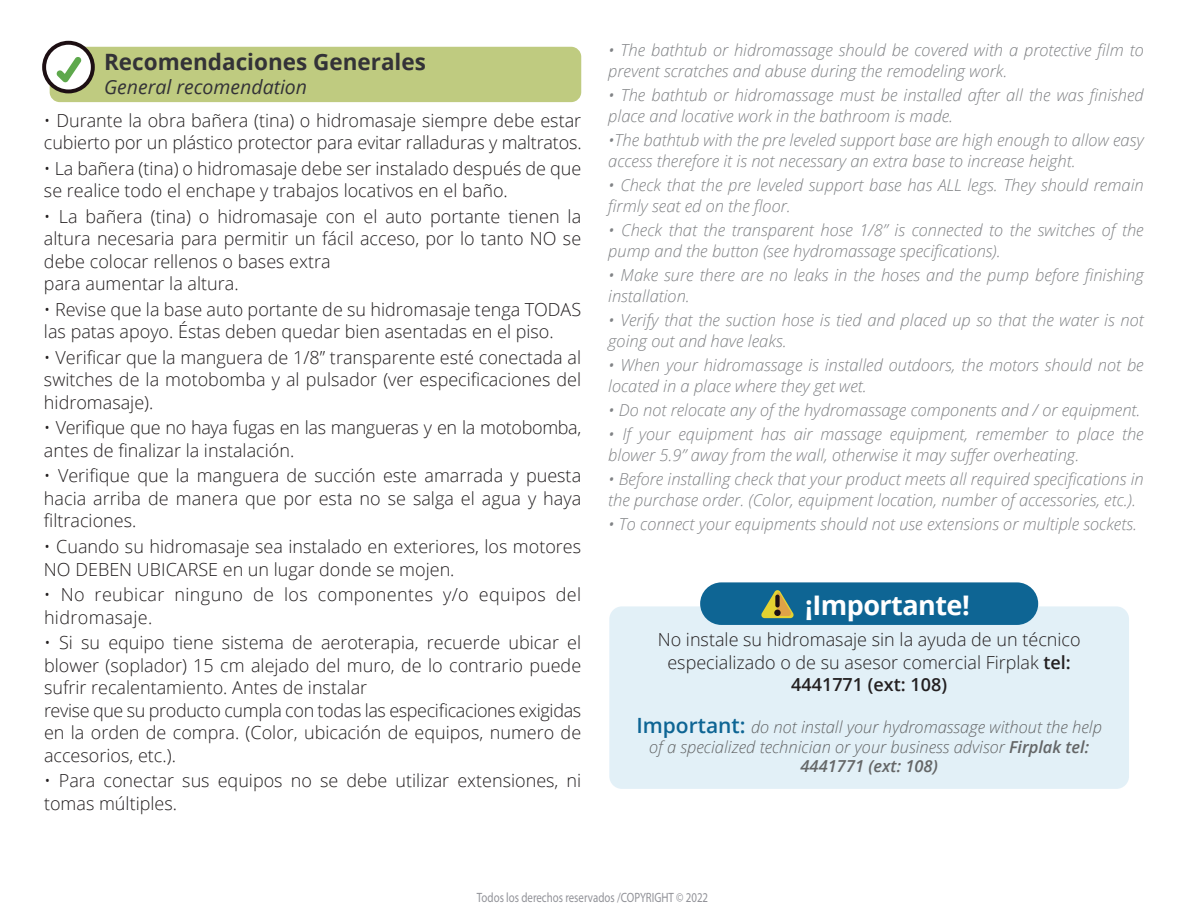
<style>
.page{position:relative;width:1188px;height:918px;background:#fff}
.page>*{position:absolute;margin:0;border:0;box-sizing:border-box;transform-origin:0 0}
.t1{font:700 27px "Open Sans";letter-spacing:-.02em;color:#fff}
.t2{font:700 22.5px "Open Sans";color:#333237}
.t3{font:italic 19.5px "Open Sans";color:#333237}
.t4{font:300 18px/22.5px "Open Sans";color:#231f20}
.t5{font:300 18px/22.5px "Open Sans";letter-spacing:-.02em;color:#231f20}
.t6{font:300 18px/22.5px "Open Sans";letter-spacing:.02em;color:#231f20}
.t7{font:italic 300 16.5px/21px "Open Sans";color:#808285}
.t8{font:italic 300 16.5px/19.5px "Open Sans";color:#646667;text-align:center}
.t9{font:13.5px "Myriad Pro";color:#919298;scale:.81 1}
.s1{font-weight:600}
.s2{font-weight:600;font-style:normal;font-size:21px;color:#0e6594}
</style>
<div class="page">
<div style="left:609px;top:606px;width:520px;height:183px;background:#e2f0f7;border-radius:13px"></div>
<div style="left:700px;top:582px;width:338px;height:43px;background:#0e6594;border-radius:21px"></div>
<svg style="left:761px;top:590px;width:33px;height:28px"></svg>
<div style="left:775px;top:595px;width:5px;height:12px;background:#1d0f13;border-radius:2px"></div>
<div style="left:774px;top:610px;width:7px;height:6px;background:#1d0f13;border-radius:50%"></div>
<div style="left:50px;top:47px;width:531px;height:55px;background:#bfcb80;border-radius:10px"></div>
<svg style="left:42px;top:41px;width:53px;height:52px"></svg>
<p class="t2" style="left:104px;top:46px;width:323px">Recomendaciones Generales</p>
<p class="t3" style="left:104px;top:74px;width:205px">General recomendation</p>
<p class="t4" style="left:44px;top:109px;width:539px">• Durante la obra bañera (tina) o hidromasaje siempre debe estar cubierto por un plástico protector para evitar ralladuras y maltratos.</p>
<p class="t4" style="left:44px;top:157px;width:539px">• La bañera (tina) o hidromasaje debe ser instalado después de que se realice todo el enchape y trabajos locativos en el baño.</p>
<p class="t4" style="left:44px;top:205px;width:539px">• La bañera (tina) o hidromasaje con el auto portante tienen la altura necesaria para permitir un fácil acceso, por lo tanto NO se debe colocar rellenos o bases extra<br>para aumentar la altura.</p>
<p class="t4" style="left:44px;top:298px;width:539px">• Revise que la base auto portante de su hidromasaje tenga TODAS las patas apoyo. Éstas deben quedar bien asentadas en el piso.</p>
<p class="t4" style="left:44px;top:346px;width:539px;text-align:justify">• Verificar que la manguera de 1/8” transparente esté conectada al switches de la motobomba y al pulsador (ver especificaciones del hidromasaje).</p>
<p class="t5" style="left:44px;top:416px;width:539px">• Verifique que no haya fugas en las mangueras y en la motobomba, antes de finalizar la instalación.</p>
<p class="t4" style="left:44px;top:464px;width:539px;text-align:justify">• Verifique que la manguera de succión este amarrada y puesta hacia arriba de manera que por esta no se salga el agua y haya filtraciones.</p>
<p class="t4" style="left:44px;top:535px;width:539px">• Cuando su hidromasaje sea instalado en exteriores, los motores<br>NO DEBEN UBICARSE en un lugar donde se mojen.</p>
<p class="t6" style="left:44px;top:583px;width:539px">• No reubicar ninguno de los componentes y/o equipos del hidromasaje.</p>
<p class="t4" style="left:44px;top:631px;width:539px">• Si su equipo tiene sistema de aeroterapia, recuerde ubicar el blower (soplador) 15 cm alejado del muro, de lo contrario puede sufrir recalentamiento. Antes de instalar<br>revise que su producto cumpla con todas las especificaciones exigidas en la orden de compra. (Color, ubicación de equipos, numero de accesorios, etc.).</p>
<p class="t4" style="left:44px;top:769px;width:539px">• Para conectar sus equipos no se debe utilizar extensiones, ni tomas múltiples.</p>
<p class="t7" style="left:608px;top:39px;width:537px">• The bathtub or hidromassage should be covered with a protective film to prevent scratches and abuse during the remodeling work.</p>
<p class="t7" style="left:608px;top:84px;width:537px">• The bathtub or hidromassage must be installed after all the was finished place and locative work in the bathroom is made.</p>
<p class="t7" style="left:608px;top:129px;width:537px">•The bathtub with the pre leveled support base are high enough to allow easy access therefore it is not necessary an extra base to increase height.</p>
<p class="t7" style="left:608px;top:174px;width:537px">• Check that the pre leveled support base has ALL legs. They should remain firmly seat ed on the floor.</p>
<p class="t7" style="left:608px;top:219px;width:537px">• Check that the transparent hose 1/8” is connected to the switches of the pump and the button (see hydromassage specifications).</p>
<p class="t7" style="left:608px;top:264px;width:537px">• Make sure there are no leaks in the hoses and the pump before finishing installation.</p>
<p class="t7" style="left:608px;top:309px;width:537px">• Verify that the suction hose is tied and placed up so that the water is not going out and have leaks.</p>
<p class="t7" style="left:608px;top:354px;width:537px">• When your hidromassage is installed outdoors, the motors should not be located in a place where they get wet.</p>
<p class="t7" style="left:608px;top:399px;width:534px">• Do not relocate any of the hydromassage components and / or equipment.</p>
<p class="t7" style="left:608px;top:423px;width:537px">• If your equipment has air massage equipment, remember to place the blower 5.9” away from the wall, otherwise it may suffer overheating.</p>
<p class="t7" style="left:608px;top:468px;width:537px">• Before installing check that your product meets all required specifications in the purchase order. (Color, equipment location, number of accessories, etc.).</p>
<p class="t7" style="left:608px;top:513px;width:530px">• To connect your equipments should not use extensions or multiple sockets.</p>
<h1 class="t1" style="left:805px;top:586px;width:166px">¡Importante!</h1>
<p class="t4" style="left:658px;top:628px;width:424px;text-align:center">No instale su hidromasaje sin la ayuda de un técnico especializado o de su asesor comercial Firplak <span class="s1">tel:<br>4441771 (ext: 108)</span></p>
<p class="t8" style="left:636px;top:717px;width:467px"><span class="s2">Important:</span> do not install your hydromassage without the help of a specialized technician or your business advisor <span class="s1">Firplak tel:<br>4441771 (ext: 108)</span></p>
<p class="t9" style="left:477px;top:889px;width:287px">Todos los derechos reservados /COPYRIGHT © 2022</p>
</div>
